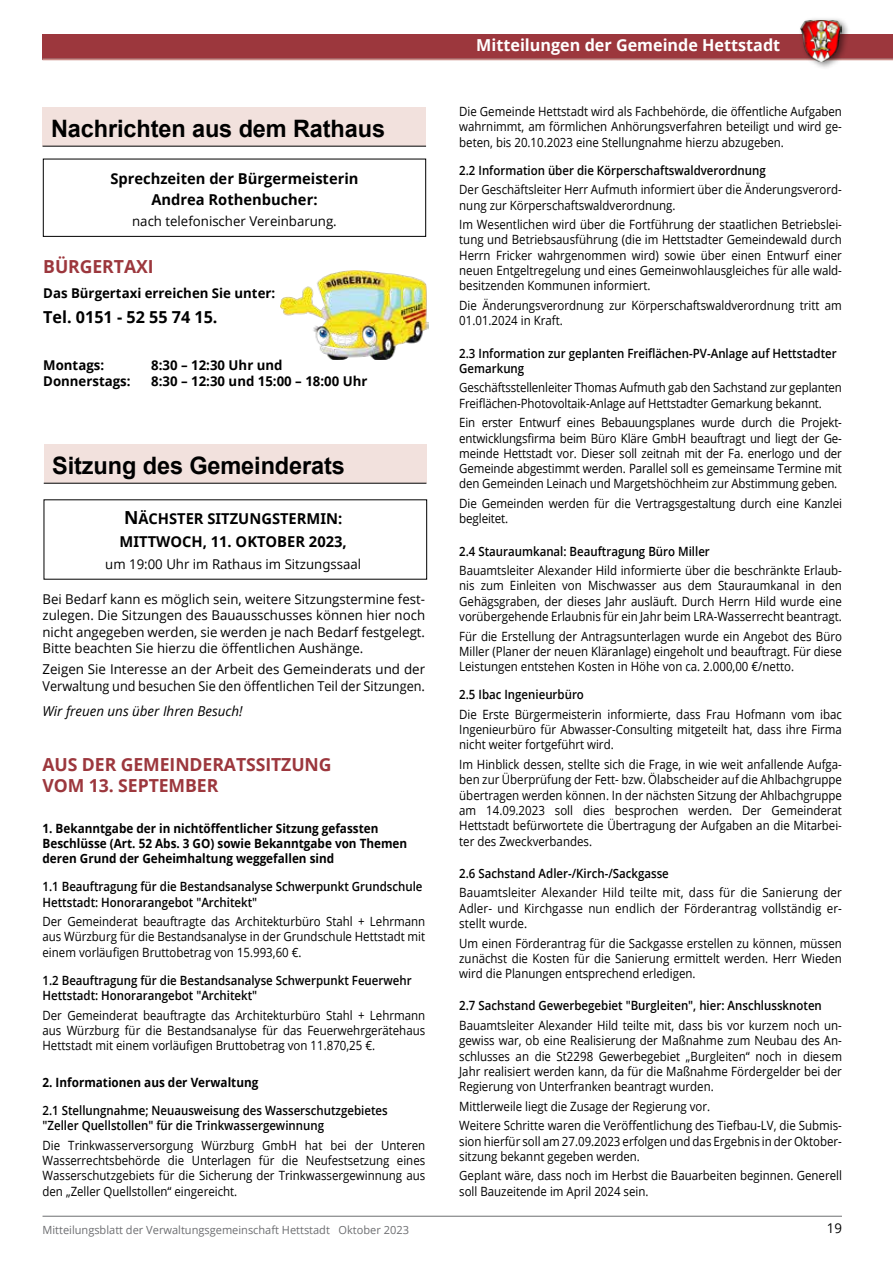
<style>
.page{position:relative;width:893px;height:1263px;background:#fff}
.page>*{position:absolute;margin:0;border:0;box-sizing:border-box;transform-origin:0 0}
.t1{font:700 24px "Arial";letter-spacing:-.005em;color:#000}
.t2{font:700 18px/21px "Open Sans";letter-spacing:-.005em;color:#9c373d}
.t3{font:700 16.5px "Open Sans";color:#fff}
.t4{font:700 16.5px "Open Sans";color:#000}
.t5{font:700 15px/21px "Open Sans";color:#000;text-align:center}
.t6{font:13.65px/16.6px "Open Sans";color:#000}
.t7{font:italic 13.65px "Open Sans";color:#000}
.t8{font:13.5px/16.5px "Open Sans";color:#000;text-align:justify}
.t9{font:700 13.5px "Open Sans";color:#000}
.t10{font:12.75px/15.3px "Open Sans";color:#000;text-align:justify;scale:.9 1}
.t11{font:600 12.75px/15.3px "Open Sans";color:#000;scale:.9 1}
.t12{font:12.75px/15.3px "Open Sans";color:#000;scale:.91 1}
.t13{font:700 12.75px/15.3px "Open Sans";color:#000;scale:.92 1}
.t14{font:11.25px "Open Sans";color:#6d6e71}
.s1{font-size:18px}
</style>
<div class="page">
<hr style="left:43px;top:1216px;width:799px;height:1px;background:#6d6e71">
<div style="left:43px;top:34px;width:850px;height:26px;background:#9c373d"></div>
<hr style="left:43px;top:59px;width:850px;height:1px;background:#cb8d88">
<div style="left:798px;top:16px;width:52px;height:55px;background:#000;opacity:.5"></div>
<img style="left:801px;top:20px;width:41px;height:41px">
<div style="left:43px;top:107px;width:383px;height:39px;background:#f2e1dd"></div>
<hr style="left:43px;top:146px;width:383px;height:1px;background:#000">
<div style="left:43px;top:159px;width:383px;height:78px;border:1px solid #000"></div>
<img style="left:280px;top:271px;width:149px;height:88px">
<div style="left:44px;top:444px;width:382px;height:38px;background:#f2e1dd"></div>
<hr style="left:44px;top:483px;width:382px;height:1px;background:#000">
<h1 class="t1" style="left:51px;top:112px;width:336px">Nachrichten aus dem Rathaus</h1>
<p class="t5" style="left:110px;top:168px;width:250px">Sprechzeiten der Bürgermeisterin<br>Andrea Rothenbucher:</p>
<p class="t8" style="left:132px;top:212px;width:206px">nach telefonischer Vereinbarung.</p>
<h2 class="t2" style="left:43px;top:256px;width:112px">BÜRGERTAXI</h2>
<p class="t9" style="left:43px;top:284px;width:233px">Das Bürgertaxi erreichen Sie unter:</p>
<p class="t4" style="left:43px;top:305px;width:176px">Tel. 0151 - 52 55 74 15.</p>
<p class="t9" style="left:43px;top:355px;width:62px">Montags:</p>
<p class="t9" style="left:151px;top:355px;width:133px">8:30 – 12:30 Uhr und</p>
<p class="t9" style="left:43px;top:372px;width:89px">Donnerstags:</p>
<p class="t9" style="left:151px;top:372px;width:218px">8:30 – 12:30 und 15:00 – 18:00 Uhr</p>
<h1 class="t1" style="left:52px;top:449px;width:294px">Sitzung des Gemeinderats</h1>
<p class="t5" style="left:120px;top:507px;width:229px;line-height:22.5px;text-align:left"><span class="s1">N</span>ÄCHSTER SITZUNGSTERMIN:<br>MITTWOCH, 11. OKTOBER 2023,</p>
<p class="t8" style="left:105px;top:556px;width:257px">um 19:00 Uhr im Rathaus im Sitzungssaal</p>
<p class="t8" style="left:43px;top:590px;width:384px">Bei Bedarf kann es möglich sein, weitere Sitzungstermine fest&shy;zulegen. Die Sitzungen des Bauausschusses können hier noch nicht angegeben werden, sie werden je nach Bedarf festgelegt.<br>Bitte beachten Sie hierzu die öffentlichen Aushänge.</p>
<p class="t6" style="left:43px;top:660px;width:384px">Zeigen Sie Interesse an der Arbeit des Gemeinderats und der<br>Verwaltung und besuchen Sie den öffentlichen Teil der Sitzungen.</p>
<p class="t7" style="left:43px;top:701px;width:202px">Wir freuen uns über Ihren Besuch!</p>
<h2 class="t2" style="left:43px;top:753px;width:291px">AUS DER GEMEINDERATSSITZUNG<br>VOM 13. SEPTEMBER</h2>
<p class="t13" style="left:43px;top:820px;width:398px">1. Bekanntgabe der in nichtöffentlicher Sitzung gefassten<br>Beschlüsse (Art. 52 Abs. 3 GO) sowie Bekanntgabe von Themen deren Grund der Geheimhaltung weggefallen sind</p>
<p class="t11" style="left:43px;top:879px;width:424px">1.1 Beauftragung für die Bestandsanalyse Schwerpunkt Grundschule<br>Hettstadt: Honorarangebot "Architekt"</p>
<p class="t10" style="left:43px;top:913px;width:427px">Der Gemeinderat beauftragte das Architekturbüro Stahl + Lehrmann aus Würzburg für die Bestandsanalyse in der Grundschule Hettstadt mit einem vorläufigen Bruttobetrag von 15.993,60 €.</p>
<p class="t11" style="left:43px;top:972px;width:412px">1.2 Beauftragung für die Bestandsanalyse Schwerpunkt Feuerwehr<br>Hettstadt: Honorarangebot "Architekt"</p>
<p class="t10" style="left:43px;top:1007px;width:427px">Der Gemeinderat beauftragte das Architekturbüro Stahl + Lehrmann aus Würzburg für die Bestandsanalyse für das Feuerwehrgerätehaus Hettstadt mit einem vorläufigen Bruttobetrag von 11.870,25 €.</p>
<p class="t13" style="left:43px;top:1074px;width:236px">2. Informationen aus der Verwaltung</p>
<p class="t11" style="left:43px;top:1102px;width:385px">2.1 Stellungnahme; Neuausweisung des Wasserschutzgebietes "Zeller Quellstollen" für die Trinkwassergewinnung</p>
<p class="t10" style="left:43px;top:1137px;width:427px">Die Trinkwasserversorgung Würzburg GmbH hat bei der Unteren Wasserrechtsbehörde die Unterlagen für die Neufestsetzung eines Wasserschutzgebiets für die Sicherung der Trinkwassergewinnung aus den „Zeller Quellstollen“ eingereicht.</p>
<p class="t3" style="left:476px;top:33px;width:306px">Mitteilungen der Gemeinde Hettstadt</p>
<p class="t10" style="left:459px;top:103px;width:427px">Die Gemeinde Hettstadt wird als Fachbehörde, die öffentliche Aufgaben wahrnimmt, am förmlichen Anhörungsverfahren beteiligt und wird ge&shy;beten, bis 20.10.2023 eine Stellungnahme hierzu abzugeben.</p>
<p class="t11" style="left:459px;top:162px;width:342px">2.2 Information über die Körperschaftswaldverordnung</p>
<p class="t10" style="left:459px;top:182px;width:427px">Der Geschäftsleiter Herr Aufmuth informiert über die Änderungsverord&shy;nung zur Körperschaftswaldverordnung.</p>
<p class="t10" style="left:459px;top:217px;width:427px">Im Wesentlichen wird über die Fortführung der staatlichen Betriebslei&shy;tung und Betriebsausführung (die im Hettstadter Gemeindewald durch Herrn Fricker wahrgenommen wird) sowie über einen Entwurf einer neuen Entgeltregelung und eines Gemeinwohlausgleiches für alle wald&shy;besitzenden Kommunen informiert.</p>
<p class="t10" style="left:459px;top:297px;width:427px">Die Änderungsverordnung zur Körperschaftswaldverordnung tritt am<br>01.01.2024 in Kraft.</p>
<p class="t11" style="left:459px;top:345px;width:421px">2.3 Information zur geplanten Freiflächen-PV-Anlage auf Hettstadter<br>Gemarkung</p>
<p class="t10" style="left:459px;top:380px;width:427px">Geschäftsstellenleiter Thomas Aufmuth gab den Sachstand zur geplanten<br>Freiflächen-Photovoltaik-Anlage auf Hettstadter Gemarkung bekannt.</p>
<p class="t10" style="left:459px;top:415px;width:427px">Ein erster Entwurf eines Bebauungsplanes wurde durch die Projekt&shy;entwicklungsfirma beim Büro Kläre GmbH beauftragt und liegt der Ge&shy;meinde Hettstadt vor. Dieser soll zeitnah mit der Fa. enerlogo und der Gemeinde abgestimmt werden. Parallel soll es gemeinsame Termine mit den Gemeinden Leinach und Margetshöchheim zur Abstimmung geben.</p>
<p class="t12" style="left:459px;top:495px;width:422px">Die Gemeinden werden für die Vertragsgestaltung durch eine Kanzlei begleitet.</p>
<p class="t11" style="left:459px;top:543px;width:280px">2.4 Stauraumkanal: Beauftragung Büro Miller</p>
<p class="t10" style="left:459px;top:562px;width:427px">Bauamtsleiter Alexander Hild informierte über die beschränkte Erlaub&shy;nis zum Einleiten von Mischwasser aus dem Stauraumkanal in den Gehägsgraben, der dieses Jahr ausläuft. Durch Herrn Hild wurde eine vorübergehende Erlaubnis für ein Jahr beim LRA-Wasserrecht beantragt.</p>
<p class="t10" style="left:459px;top:628px;width:427px">Für die Erstellung der Antragsunterlagen wurde ein Angebot des Büro Miller (Planer der neuen Kläranlage) eingeholt und beauftragt. Für diese Leistungen entstehen Kosten in Höhe von ca. 2.000,00 €/netto.</p>
<p class="t11" style="left:459px;top:687px;width:140px">2.5 Ibac Ingenieurbüro</p>
<p class="t10" style="left:459px;top:706px;width:427px">Die Erste Bürgermeisterin informierte, dass Frau Hofmann vom ibac Ingenieurbüro für Abwasser-Consulting mitgeteilt hat, dass ihre Firma nicht weiter fortgeführt wird.</p>
<p class="t10" style="left:459px;top:756px;width:427px">Im Hinblick dessen, stellte sich die Frage, in wie weit anfallende Aufga&shy;ben zur Überprüfung der Fett- bzw. Ölabscheider auf die Ahlbachgruppe übertragen werden können. In der nächsten Sitzung der Ahlbachgruppe am 14.09.2023 soll dies besprochen werden. Der Gemeinderat Hettstadt befürwortete die Übertragung der Aufgaben an die Mitarbei&shy;ter des Zweckverbandes.</p>
<p class="t11" style="left:459px;top:865px;width:234px">2.6 Sachstand Adler-/Kirch-/Sackgasse</p>
<p class="t12" style="left:459px;top:885px;width:422px;text-align:justify">Bauamtsleiter Alexander Hild teilte mit, dass für die Sanierung der Adler- und Kirchgasse nun endlich der Förderantrag vollständig er&shy;stellt wurde.</p>
<p class="t10" style="left:459px;top:935px;width:427px">Um einen Förderantrag für die Sackgasse erstellen zu können, müssen zunächst die Kosten für die Sanierung ermittelt werden. Herr Wieden wird die Planungen entsprechend erledigen.</p>
<p class="t11" style="left:459px;top:998px;width:404px">2.7 Sachstand Gewerbegebiet "Burgleiten", hier: Anschlussknoten</p>
<p class="t10" style="left:459px;top:1017px;width:427px">Bauamtsleiter Alexander Hild teilte mit, dass bis vor kurzem noch un&shy;gewiss war, ob eine Realisierung der Maßnahme zum Neubau des An&shy;schlusses an die St2298 Gewerbegebiet „Burgleiten“ noch in diesem Jahr realisiert werden kann, da für die Maßnahme Fördergelder bei der Regierung von Unterfranken beantragt wurden.</p>
<p class="t10" style="left:459px;top:1096px;width:427px;line-height:19.5px">Mittlerweile liegt die Zusage der Regierung vor.<br>Weitere Schritte waren die Veröffentlichung des Tiefbau-LV, die Submis-</p>
<p class="t10" style="left:459px;top:1133px;width:427px">sion hierfür soll am 27.09.2023 erfolgen und das Ergebnis in der Oktober&shy;sitzung bekannt gegeben werden.</p>
<p class="t10" style="left:459px;top:1168px;width:427px">Geplant wäre, dass noch im Herbst die Bauarbeiten beginnen. Generell soll Bauzeitende im April 2024 sein.</p>
<p class="t14" style="left:43px;top:1222px;width:368px">Mitteilungsblatt der Verwaltungsgemeinschaft Hettstadt Oktober 2023</p>
<p class="t8" style="left:827px;top:1219px;width:17px">19</p>
</div>
